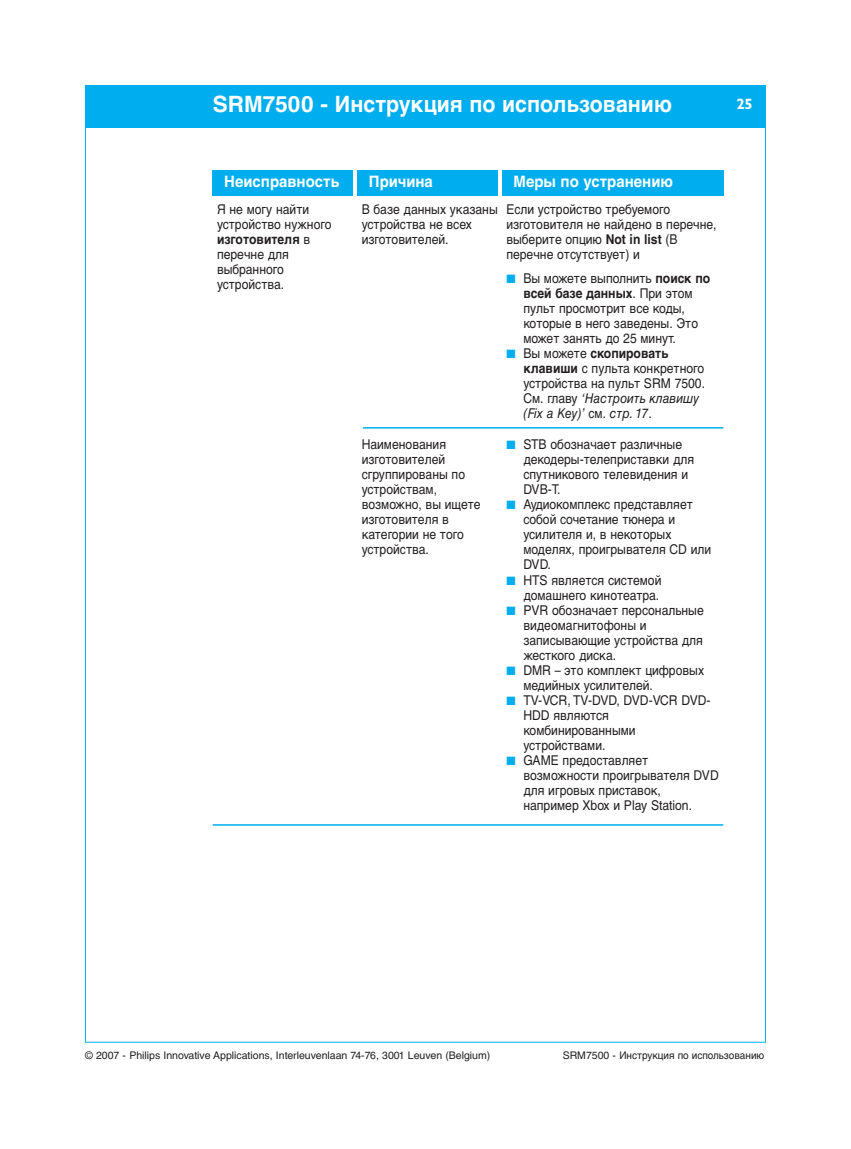
<style>
.page{position:relative;width:851px;height:1149px;background:#fff}
.page>*{position:absolute;margin:0;border:0;box-sizing:border-box;transform-origin:0 0}
.t1{font:700 22.5px "Helvetica Cyr";color:#fff}
.t2{font:700 15.75px "Helvetica Cyr";color:#fff;scale:.95 1}
.t3{font:700 15px "Gill Alt One";color:#fff}
.t4{font:13.5px/15px "Helvetica Cyr Upright";color:#231f20;scale:.9 1}
.t5{font:700 13.5px "Helvetica Cyr";color:#231f20;scale:.9 1}
.t6{font:13.5px/15px "Helvetica Cyr Inclined";color:#231f20;scale:.9 1}
.t7{font:10.5px "Helvetica Cyr Upright";color:#231f20}
.s1{font-family:"Helvetica Cyr Upright";font-weight:400}
.s2{font-family:"Helvetica Cyr";font-weight:700}
.s3{color:#00aeef}
.s4{font-family:"Helvetica Cyr Upright"}
</style>
<div class="page">
<div style="left:85px;top:85px;width:680px;height:43px;background:#00aeef"></div>
<hr style="left:363px;top:427px;width:360px;height:1px;background:#00aeef">
<hr style="left:213px;top:824px;width:510px;height:1px;background:#00aeef">
<div style="left:502px;top:170px;width:221px;height:26px;background:#00aeef"></div>
<div style="left:357px;top:170px;width:140px;height:26px;background:#00aeef"></div>
<div style="left:213px;top:170px;width:140px;height:26px;background:#00aeef"></div>
<h1 class="t1" style="left:213px;top:95px;width:460px">SRM7500 - Инструкция по использованию</h1>
<p class="t3" style="left:736px;top:99px;width:18px">25</p>
<p class="t2" style="left:224px;top:176px;width:123px">Неисправность</p>
<p class="t2" style="left:369px;top:176px;width:69px">Причина</p>
<p class="t2" style="left:513px;top:176px;width:169px">Меры по устранению</p>
<p class="t4" style="left:217px;top:203px;width:129px">Я не могу найти устройство нужного</p>
<p class="t5" style="left:217px;top:234px;width:105px">изготовителя <span class="s1">в</span></p>
<p class="t4" style="left:217px;top:248px;width:81px">перечне для выбранного устройства.</p>
<p class="t4" style="left:361px;top:203px;width:153px">В базе данных указаны устройства не всех изготовителей.</p>
<p class="t4" style="left:506px;top:203px;width:235px">Если устройство требуемого изготовителя не найдено в перечне, выберите опцию <span class="s2">Not in list</span> (В перечне отсутствует) и</p>
<p class="t4" style="left:506px;top:271px;width:228px"><span class="s3">■</span> Вы можете выполнить <span class="s2">поиск по</span></p>
<p class="t5" style="left:523px;top:288px;width:190px">всей базе данных<span class="s1">. При этом</span></p>
<p class="t4" style="left:523px;top:301px;width:196px">пульт просмотрит все коды, которые в него заведены. Это может занять до 25 минут.</p>
<p class="t5" style="left:506px;top:348px;width:181px"><span class="s3">■</span> <span class="s1">Вы можете</span> скопировать</p>
<p class="t4" style="left:523px;top:361px;width:203px"><span class="s2">клавиши</span> с пульта конкретного устройства на пульт SRM 7500.</p>
<p class="t6" style="left:523px;top:391px;width:197px"><span class="s4">См. главу</span> ‘Настроить клавишу (Fix a Key)’ <span class="s4">см.</span> стр. 17<span class="s4">.</span></p>
<p class="t4" style="left:361px;top:438px;width:134px">Наименования изготовителей сгруппированы по устройствам, возможно, вы ищете изготовителя в категории не того устройства.</p>
<p class="t4" style="left:523px;top:438px;width:191px;text-indent:-17px"><span class="s3">■</span> STB обозначает различные декодеры-телеприставки для спутникового телевидения и<br>DVB-T.</p>
<p class="t4" style="left:523px;top:498px;width:210px;text-indent:-17px"><span class="s3">■</span> Аудиокомплекс представляет собой сочетание тюнера и усилителя и, в некоторых моделях, проигрывателя CD или<br>DVD.</p>
<p class="t4" style="left:506px;top:573px;width:174px;text-align:right"><span class="s3">■</span> HTS является системой домашнего кинотеатра.</p>
<p class="t4" style="left:523px;top:603px;width:202px;text-indent:-17px"><span class="s3">■</span> PVR обозначает персональные видеомагнитофоны и записывающие устройства для жесткого диска.</p>
<p class="t4" style="left:523px;top:663px;width:202px;text-indent:-17px"><span class="s3">■</span> DMR – это комплект цифровых медийных усилителей.</p>
<p class="t4" style="left:523px;top:693px;width:210px;text-indent:-17px"><span class="s3">■</span> TV-VCR, TV-DVD, DVD-VCR DVD-<br>HDD являются комбинированными устройствами.</p>
<p class="t4" style="left:523px;top:753px;width:219px;text-indent:-17px"><span class="s3">■</span> GAME предоставляет возможности проигрывателя DVD для игровых приставок, например Xbox и Play Station.</p>
<p class="t7" style="left:85px;top:1050px;width:406px">© 2007 - Philips Innovative Applications, Interleuvenlaan 74-76, 3001 Leuven (Belgium)</p>
<p class="t7" style="left:562px;top:1050px;width:203px">SRM7500 - Инструкция по использованию</p>
</div>
